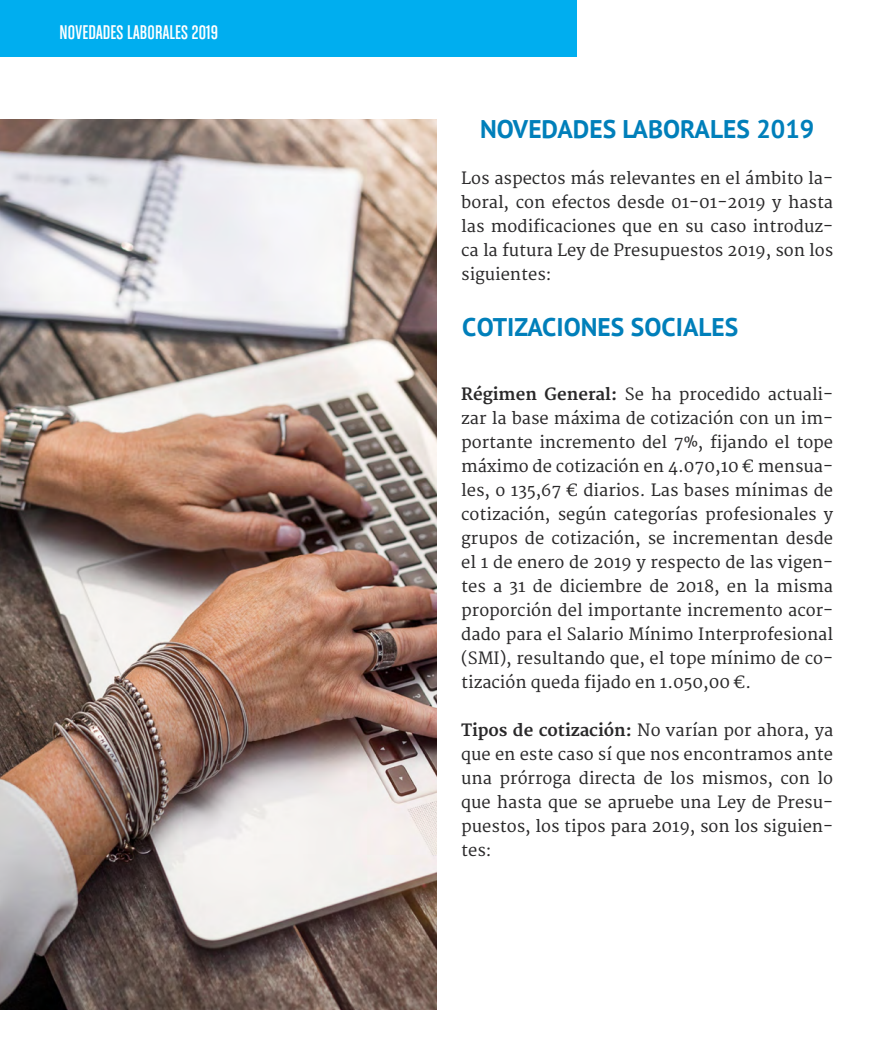
<style>
.page{position:relative;width:893px;height:1063px;background:#fff}
.page>*{position:absolute;margin:0;border:0;box-sizing:border-box;transform-origin:0 0}
.t1{font:700 25.5px "PT Sans";color:#007fba}
.t2{font:21px "Chalet Comprime Cologne Sixty";letter-spacing:.01em;color:#fff}
.t3{font:16.5px/24px "Merriweather";color:#292829;text-align:justify}
.s1{font-weight:700}
</style>
<div class="page">
<div style="left:0;top:0;width:893px;height:57px;background:#00aeef"></div>
<img style="left:0;top:119px;width:436px;height:891px">
<div style="left:577px;top:0;width:316px;height:60px;background:#fff"></div>
<p class="t2" style="left:60px;top:20px;width:160px">NOVEDADES LABORALES 2019</p>
<h1 class="t1" style="left:480px;top:112px;width:336px">NOVEDADES LABORALES 2019</h1>
<p class="t3" style="left:461px;top:167px;width:373px">Los aspectos más relevantes en el ámbito la&shy;boral, con efectos desde 01-01-2019 y hasta las modificaciones que en su caso introduz&shy;ca la futura Ley de Presupuestos 2019, son los siguientes:</p>
<h1 class="t1" style="left:462px;top:310px;width:278px">COTIZACIONES SOCIALES</h1>
<p class="t3" style="left:461px;top:383px;width:373px"><span class="s1">Régimen General:</span> Se ha procedido actuali&shy;zar la base máxima de cotización con un im&shy;portante incremento del 7%, fijando el tope máximo de cotización en 4.070,10 € mensua&shy;les, o 135,67 € diarios. Las bases mínimas de cotización, según categorías profesionales y grupos de cotización, se incrementan desde el 1 de enero de 2019 y respecto de las vigen&shy;tes a 31 de diciembre de 2018, en la misma proporción del importante incremento acor&shy;dado para el Salario Mínimo Interprofesional (SMI), resultando que, el tope mínimo de co&shy;tización queda fijado en 1.050,00 €.</p>
<p class="t3" style="left:461px;top:719px;width:373px"><span class="s1">Tipos de cotización:</span> No varían por ahora, ya que en este caso sí que nos encontramos ante una prórroga directa de los mismos, con lo que hasta que se apruebe una Ley de Presu&shy;puestos, los tipos para 2019, son los siguien&shy;tes:</p>
</div>
